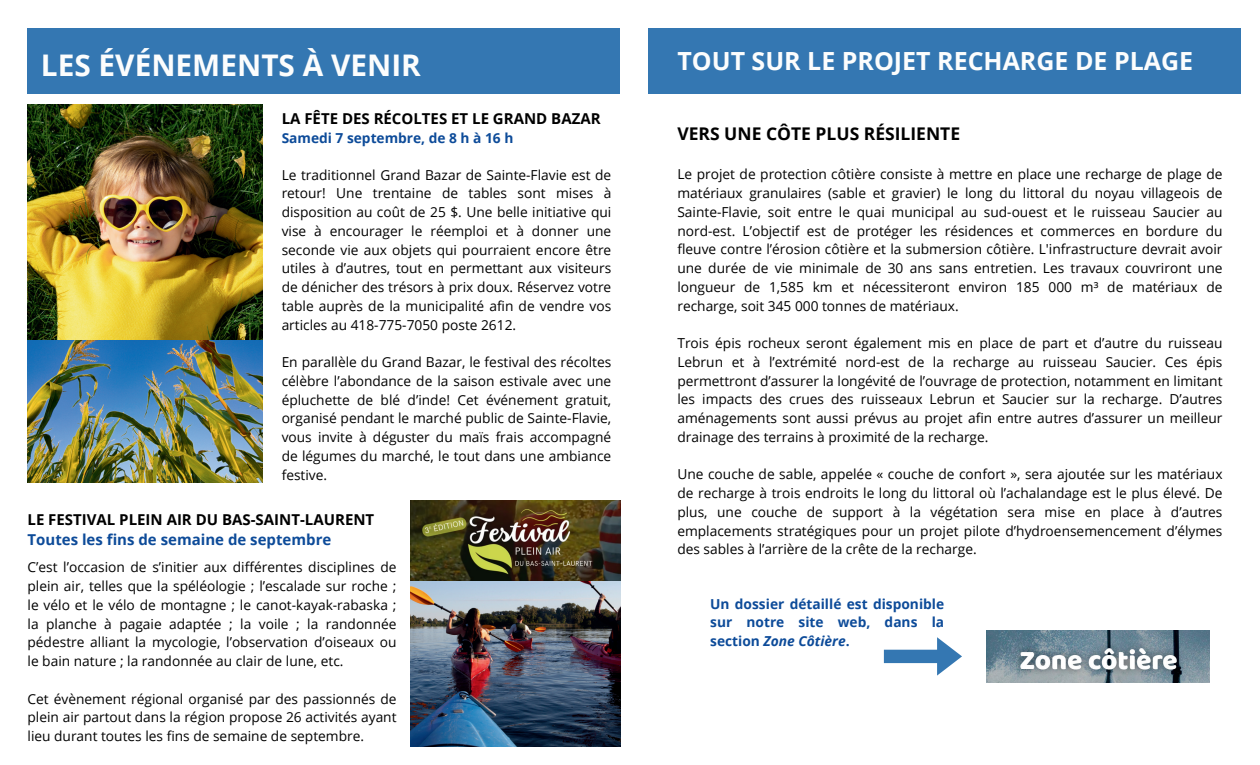
<style>
.page{position:relative;width:1260px;height:765px;background:#fff}
.page>*{position:absolute;margin:0;border:0;box-sizing:border-box;transform-origin:0 0}
.t1{font:700 29.88px "Open Sans";color:#fcfdfd}
.t2{font:700 25px "Open Sans";color:#fcfdfd}
.t3{font:700 17.5px "Open Sans";color:#000}
.t4{font:700 15px "Open Sans";color:#000}
.t5{font:700 15px "Open Sans";color:#0d4b99}
.t6{font:13.75px/18.8px "Open Sans";color:#000;text-align:justify}
.t7{font:700 13.75px/18.8px "Open Sans";color:#0d4b99;text-align:justify}
.s1{font-style:italic}
</style>
<div class="page">
<div style="left:648px;top:28px;width:592px;height:66px;background:#3477b2"></div>
<img style="left:28px;top:339px;width:235px;height:143px">
<img style="left:28px;top:105px;width:235px;height:234px">
<div style="left:28px;top:28px;width:592px;height:66px;background:#3477b2"></div>
<img style="left:410px;top:581px;width:210px;height:166px">
<img style="left:410px;top:500px;width:210px;height:81px">
<img style="left:986px;top:630px;width:223px;height:53px">
<svg style="left:884px;top:637px;width:78px;height:39px"></svg>
<h1 class="t1" style="left:41px;top:44px;width:382px">LES ÉVÉNEMENTS À VENIR</h1>
<p class="t4" style="left:282px;top:108px;width:320px">LA FÊTE DES RÉCOLTES ET LE GRAND BAZAR</p>
<p class="t7" style="left:282px;top:128px;width:233px">Samedi 7 septembre, de 8 h à 16 h</p>
<p class="t6" style="left:282px;top:165px;width:331px">Le traditionnel Grand Bazar de Sainte-Flavie est de retour! Une trentaine de tables sont mises à disposition au coût de 25 $. Une belle initiative qui vise à encourager le réemploi et à donner une seconde vie aux objets qui pourraient encore être utiles à d’autres, tout en permettant aux visiteurs de dénicher des trésors à prix doux. Réservez votre table auprès de la municipalité afin de vendre vos articles au 418-775-7050 poste 2612.</p>
<p class="t6" style="left:282px;top:352px;width:331px">En parallèle du Grand Bazar, le festival des récoltes célèbre l’abondance de la saison estivale avec une épluchette de blé d’inde! Cet événement gratuit, organisé pendant le marché public de Sainte-Flavie, vous invite à déguster du maïs frais accompagné de légumes du marché, le tout dans une ambiance festive.</p>
<p class="t4" style="left:28px;top:509px;width:348px">LE FESTIVAL PLEIN AIR DU BAS-SAINT-LAURENT</p>
<p class="t5" style="left:28px;top:529px;width:305px">Toutes les fins de semaine de septembre</p>
<p class="t6" style="left:28px;top:558px;width:371px">C’est l’occasion de s’initier aux différentes disciplines de plein air, telles que la spéléologie ; l’escalade sur roche ; le vélo et le vélo de montagne ; le canot-kayak-rabaska ; la planche à pagaie adaptée ; la voile ; la randonnée pédestre alliant la mycologie, l’observation d’oiseaux ou le bain nature ; la randonnée au clair de lune, etc.</p>
<p class="t6" style="left:28px;top:689px;width:371px">Cet évènement régional organisé par des passionnés de plein air partout dans la région propose 26 activités ayant lieu durant toutes les fins de semaine de septembre.</p>
<h2 class="t2" style="left:677px;top:43px;width:517px">TOUT SUR LE PROJET RECHARGE DE PLAGE</h2>
<p class="t3" style="left:677px;top:121px;width:284px">VERS UNE CÔTE PLUS RÉSILIENTE</p>
<p class="t6" style="left:677px;top:165px;width:547px">Le projet de protection côtière consiste à mettre en place une recharge de plage de matériaux granulaires (sable et gravier) le long du littoral du noyau villageois de Sainte-Flavie, soit entre le quai municipal au sud-ouest et le ruisseau Saucier au nord-est. L’objectif est de protéger les résidences et commerces en bordure du fleuve contre l’érosion côtière et la submersion côtière. L'infrastructure devrait avoir une durée de vie minimale de 30 ans sans entretien. Les travaux couvriront une longueur de 1,585 km et nécessiteront environ 185 000 m³ de matériaux de recharge, soit 345 000 tonnes de matériaux.</p>
<p class="t6" style="left:677px;top:334px;width:547px">Trois épis rocheux seront également mis en place de part et d’autre du ruisseau Lebrun et à l’extrémité nord-est de la recharge au ruisseau Saucier. Ces épis permettront d’assurer la longévité de l’ouvrage de protection, notamment en limitant les impacts des crues des ruisseaux Lebrun et Saucier sur la recharge. D’autres aménagements sont aussi prévus au projet afin entre autres d’assurer un meilleur drainage des terrains à proximité de la recharge.</p>
<p class="t6" style="left:677px;top:465px;width:547px">Une couche de sable, appelée « couche de confort », sera ajoutée sur les matériaux de recharge à trois endroits le long du littoral où l’achalandage est le plus élevé. De plus, une couche de support à la végétation sera mise en place à d’autres emplacements stratégiques pour un projet pilote d’hydroensemencement d’élymes des sables à l’arrière de la crête de la recharge.</p>
<p class="t7" style="left:710px;top:594px;width:235px">Un dossier détaillé est disponible sur notre site web, dans la section <span class="s1">Zone Côtière</span>.</p>
</div>
